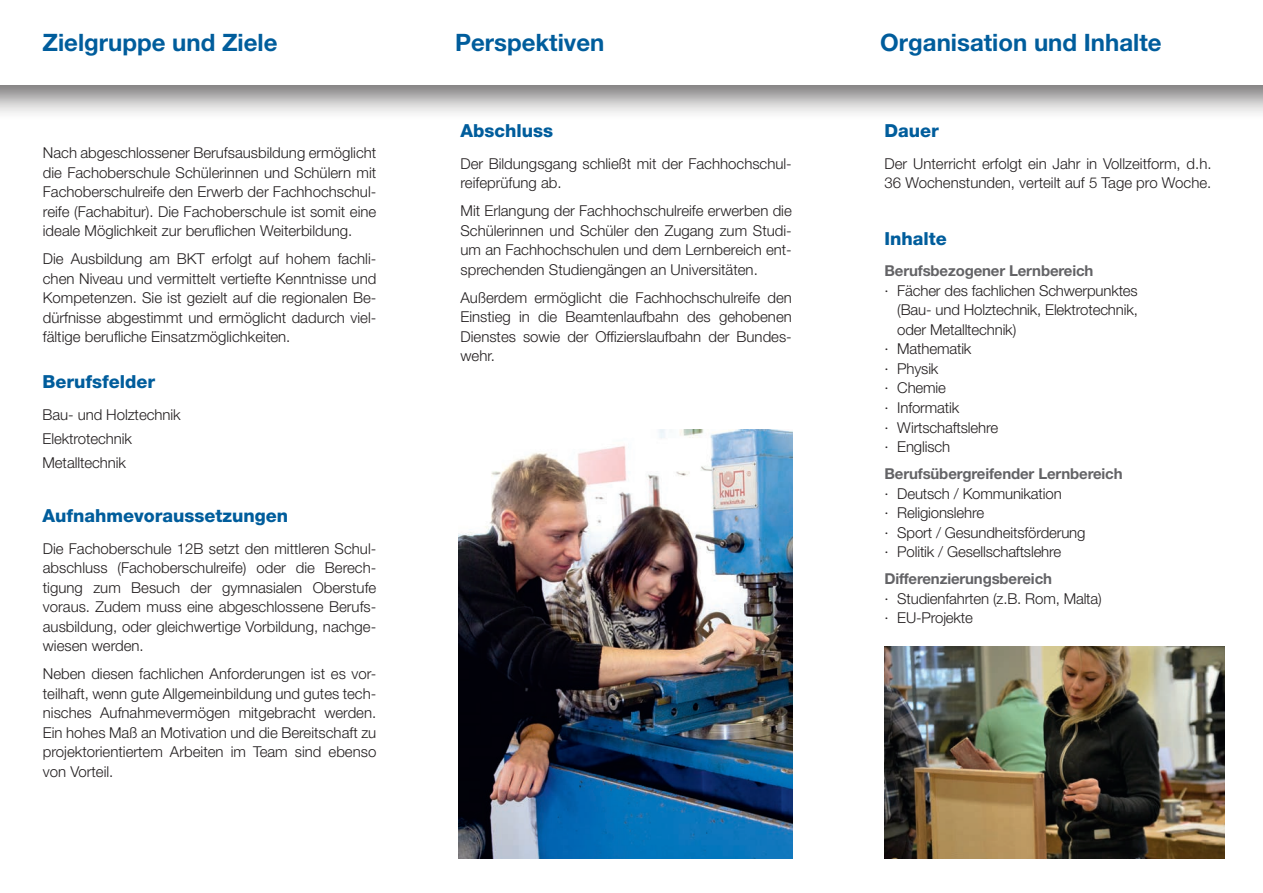
<style>
.page{position:relative;width:1263px;height:893px;background:#fff}
.page>*{position:absolute;margin:0;border:0;box-sizing:border-box;transform-origin:0 0}
.t1{font:700 24px "Helvetica Neue LT Pro";color:#005d9c}
.t2{font:800 18px "Helvetica Neue LT Pro";color:#005d9c}
.t3{font:300 15px/19.5px "Helvetica Neue LT Pro";color:#231f20;text-align:justify}
.t4{font:700 15px "Helvetica Neue LT Pro";letter-spacing:-.01em;color:#636366}
</style>
<div class="page">
<div style="left:0;top:0;width:1263px;height:121px;background:#231f20;opacity:.63"></div>
<div style="left:0;top:0;width:1263px;height:84px;background:#fff"></div>
<img style="left:459px;top:430px;width:333px;height:429px">
<img style="left:884px;top:646px;width:341px;height:213px">
<p class="t1" style="left:43px;top:27px;width:237px">Zielgruppe und Ziele</p>
<p class="t1" style="left:455px;top:27px;width:151px">Perspektiven</p>
<p class="t1" style="left:880px;top:27px;width:283px">Organisation und Inhalte</p>
<p class="t3" style="left:43px;top:143px;width:335px">Nach abgeschlossener Berufsausbildung ermöglicht die Fachoberschule Schülerinnen und Schülern mit Fachoberschulreife den Erwerb der Fachhochschul&shy;reife (Fachabitur). Die Fachoberschule ist somit eine ideale Möglichkeit zur beruflichen Weiterbildung.</p>
<p class="t3" style="left:43px;top:249px;width:335px">Die Ausbildung am BKT erfolgt auf hohem fachli&shy;chen Niveau und vermittelt vertiefte Kenntnisse und Kompetenzen. Sie ist gezielt auf die regionalen Be&shy;dürfnisse abgestimmt und ermöglicht dadurch viel&shy;fältige berufliche Einsatzmöglichkeiten.</p>
<p class="t2" style="left:43px;top:371px;width:114px">Berufsfelder</p>
<p class="t3" style="left:43px;top:405px;width:140px">Bau- und Holztechnik</p>
<p class="t3" style="left:43px;top:428px;width:91px">Elektrotechnik</p>
<p class="t3" style="left:43px;top:452px;width:85px">Metalltechnik</p>
<p class="t2" style="left:43px;top:505px;width:247px">Aufnahmevoraussetzungen</p>
<p class="t3" style="left:43px;top:539px;width:335px">Die Fachoberschule 12B setzt den mittleren Schul&shy;abschluss (Fachoberschulreife) oder die Berech&shy;tigung zum Besuch der gymnasialen Oberstufe voraus. Zudem muss eine abgeschlossene Berufs&shy;ausbildung, oder gleichwertige Vorbildung, nachge&shy;wiesen werden.</p>
<p class="t3" style="left:43px;top:664px;width:335px">Neben diesen fachlichen Anforderungen ist es vor&shy;teilhaft, wenn gute Allgemeinbildung und gutes tech&shy;nisches Aufnahmevermögen mitgebracht werden.<br>Ein hohes Maß an Motivation und die Bereitschaft zu projektorientiertem Arbeiten im Team sind ebenso von Vorteil.</p>
<p class="t2" style="left:460px;top:120px;width:94px">Abschluss</p>
<p class="t3" style="left:460px;top:154px;width:333px">Der Bildungsgang schließt mit der Fachhochschul&shy;reifeprüfung ab.</p>
<p class="t3" style="left:460px;top:201px;width:333px">Mit Erlangung der Fachhochschulreife erwerben die Schülerinnen und Schüler den Zugang zum Studi&shy;um an Fachhochschulen und dem Lernbereich ent&shy;sprechenden Studiengängen an Universitäten.</p>
<p class="t3" style="left:460px;top:288px;width:333px">Außerdem ermöglicht die Fachhochschulreife den Einstieg in die Beamtenlaufbahn des gehobenen Dienstes sowie der Offizierslaufbahn der Bundes&shy;wehr.</p>
<p class="t2" style="left:884px;top:120px;width:56px">Dauer</p>
<p class="t3" style="left:884px;top:154px;width:329px">Der Unterricht erfolgt ein Jahr in Vollzeitform, d.h.<br>36 Wochenstunden, verteilt auf 5 Tage pro Woche.</p>
<p class="t2" style="left:884px;top:227px;width:64px">Inhalte</p>
<p class="t4" style="left:884px;top:262px;width:210px">Berufsbezogener Lernbereich</p>
<p class="t3" style="left:884px;top:281px;width:255px">· Fächer des fachlichen Schwerpunktes</p>
<p class="t3" style="left:897px;top:300px;width:242px">(Bau- und Holztechnik, Elektrotechnik,</p>
<p class="t3" style="left:897px;top:320px;width:120px">oder Metalltechnik)</p>
<p class="t3" style="left:884px;top:339px;width:88px">· Mathematik</p>
<p class="t3" style="left:884px;top:359px;width:55px">· Physik</p>
<p class="t3" style="left:884px;top:378px;width:63px">· Chemie</p>
<p class="t3" style="left:884px;top:398px;width:76px">· Informatik</p>
<p class="t3" style="left:884px;top:417px;width:115px">· Wirtschaftslehre</p>
<p class="t3" style="left:884px;top:437px;width:67px">· Englisch</p>
<p class="t4" style="left:884px;top:464px;width:240px">Berufsübergreifender Lernbereich</p>
<p class="t3" style="left:884px;top:483px;width:179px">· Deutsch / Kommunikation</p>
<p class="t3" style="left:884px;top:503px;width:101px">· Religionslehre</p>
<p class="t3" style="left:884px;top:522px;width:202px">· Sport / Gesundheitsförderung</p>
<p class="t3" style="left:884px;top:542px;width:178px">· Politik / Gesellschaftslehre</p>
<p class="t4" style="left:884px;top:569px;width:169px">Differenzierungsbereich</p>
<p class="t3" style="left:884px;top:588px;width:219px">· Studienfahrten (z.B. Rom, Malta)</p>
<p class="t3" style="left:884px;top:608px;width:90px">· EU-Projekte</p>
</div>
